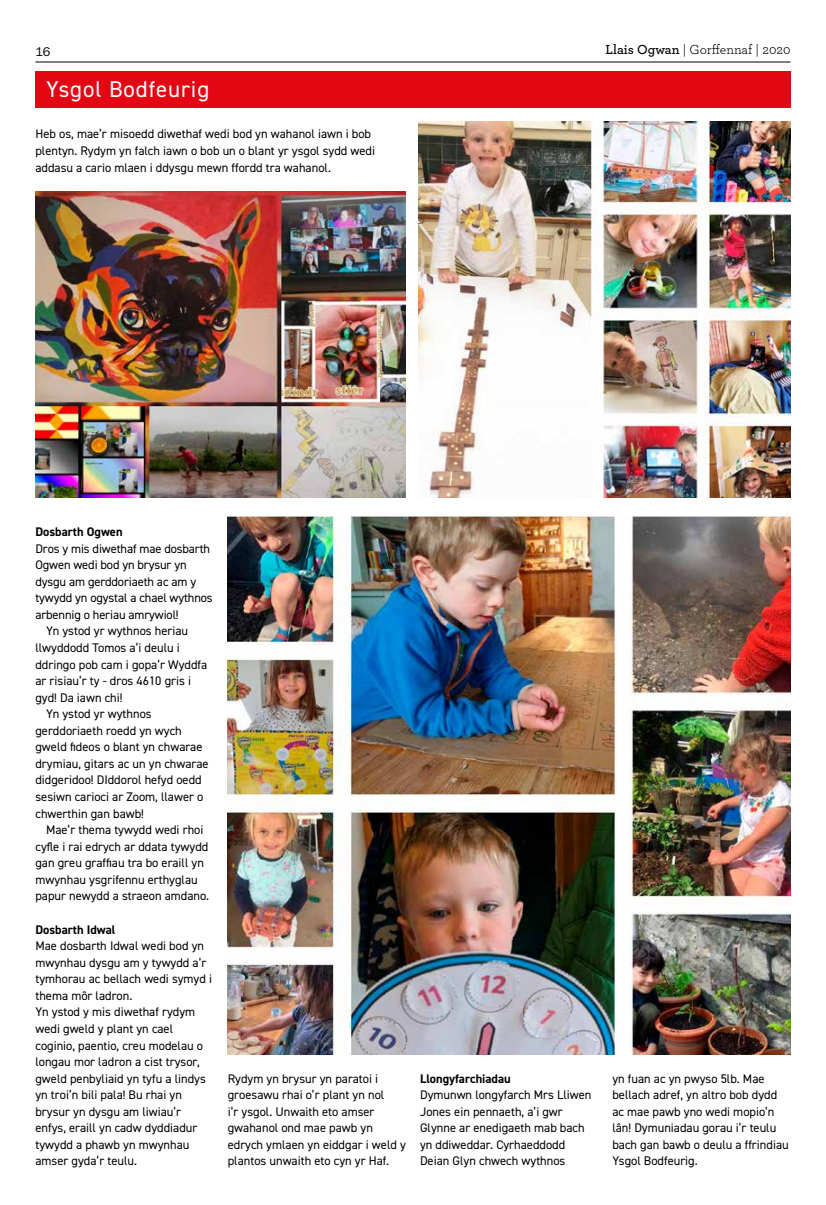
<style>
.page{position:relative;width:826px;height:1205px;background:#fff}
.page>*{position:absolute;margin:0;border:0;box-sizing:border-box;transform-origin:0 0}
.t1{font:22.75px "DIN2014";letter-spacing:.04em;color:#fff}
.t2{font:13.75px "Archer";color:#000}
.t3{font:12.5px/16.6px "DIN2014";color:#000}
.t4{font:700 12.5px "DIN2014";color:#000}
.t5{font:12.5px "Franklin Gothic IT Cby BT";color:#000}
.s1{font-weight:600}
</style>
<div class="page">
<hr style="left:35px;top:62px;width:755px;height:1px;background:#000">
<div style="left:35px;top:71px;width:755px;height:36px;background:#e30613"></div>
<img style="left:35px;top:191px;width:371px;height:306px">
<img style="left:418px;top:121px;width:372px;height:376px">
<img style="left:228px;top:517px;width:562px;height:538px">
<p class="t5" style="left:35px;top:44px;width:16px">16</p>
<p class="t2" style="left:605px;top:40px;width:186px"><span class="s1">Llais Ogwan</span> | Gorffennaf | 2020</p>
<h1 class="t1" style="left:46px;top:75px;width:165px">Ysgol Bodfeurig</h1>
<p class="t3" style="left:35px;top:126px;width:341px">Heb os, mae’r misoedd diwethaf wedi bod yn wahanol iawn i bob plentyn. Rydym yn falch iawn o bob un o blant yr ysgol sydd wedi addasu a cario mlaen i ddysgu mewn ffordd tra wahanol.</p>
<p class="t4" style="left:35px;top:523px;width:89px">Dosbarth Ogwen</p>
<p class="t3" style="left:35px;top:540px;width:176px">Dros y mis diwethaf mae dosbarth</p>
<p class="t3" style="left:35px;top:556px;width:153px">Ogwen wedi bod yn brysur yn</p>
<p class="t3" style="left:35px;top:573px;width:162px">dysgu am gerddoriaeth ac am y</p>
<p class="t3" style="left:35px;top:589px;width:179px">tywydd yn ogystal a chael wythnos</p>
<p class="t3" style="left:35px;top:606px;width:145px">arbennig o heriau amrywiol!</p>
<p class="t3" style="left:46px;top:622px;width:144px">Yn ystod yr wythnos heriau</p>
<p class="t3" style="left:35px;top:639px;width:146px">llwyddodd Tomos a’i deulu i</p>
<p class="t3" style="left:35px;top:656px;width:173px">ddringo pob cam i gopa’r Wyddfa</p>
<p class="t3" style="left:35px;top:672px;width:157px">ar risiau’r ty - dros 4610 gris i</p>
<p class="t3" style="left:35px;top:689px;width:89px">gyd! Da iawn chi!</p>
<p class="t3" style="left:46px;top:705px;width:107px">Yn ystod yr wythnos</p>
<p class="t3" style="left:35px;top:722px;width:148px">gerddoriaeth roedd yn wych</p>
<p class="t3" style="left:35px;top:738px;width:169px">gweld fideos o blant yn chwarae</p>
<p class="t3" style="left:35px;top:755px;width:175px">drymiau, gitars ac un yn chwarae</p>
<p class="t3" style="left:35px;top:771px;width:168px">didgeridoo! DIddorol hefyd oedd</p>
<p class="t3" style="left:35px;top:788px;width:169px">sesiwn carioci ar Zoom, llawer o</p>
<p class="t3" style="left:35px;top:805px;width:110px">chwerthin gan bawb!</p>
<p class="t3" style="left:46px;top:821px;width:159px">Mae’r thema tywydd wedi rhoi</p>
<p class="t3" style="left:35px;top:838px;width:174px">cyfle i rai edrych ar ddata tywydd</p>
<p class="t3" style="left:35px;top:854px;width:170px">gan greu graffiau tra bo eraill yn</p>
<p class="t3" style="left:35px;top:871px;width:164px">mwynhau ysgrifennu erthyglau</p>
<p class="t3" style="left:35px;top:887px;width:175px">papur newydd a straeon amdano.</p>
<p class="t4" style="left:35px;top:921px;width:82px">Dosbarth Idwal</p>
<p class="t3" style="left:35px;top:937px;width:178px">Mae dosbarth Idwal wedi bod yn mwynhau dysgu am y tywydd a’r tymhorau ac bellach wedi symyd i thema môr ladron.<br>Yn ystod y mis diwethaf rydym wedi gweld y plant yn cael coginio, paentio, creu modelau o longau mor ladron a cist trysor, gweld penbyliaid yn tyfu a lindys yn troi’n bili pala! Bu rhai yn brysur yn dysgu am liwiau’r enfys, eraill yn cadw dyddiadur tywydd a phawb yn mwynhau amser gyda’r teulu.</p>
<p class="t3" style="left:228px;top:1070px;width:180px">Rydym yn brysur yn paratoi i groesawu rhai o’r plant yn nol<br>i’r ysgol. Unwaith eto amser gwahanol ond mae pawb yn edrych ymlaen yn eiddgar i weld y plantos unwaith eto cyn yr Haf.</p>
<p class="t4" style="left:420px;top:1070px;width:92px">Llongyfarchiadau</p>
<p class="t3" style="left:420px;top:1086px;width:173px">Dymunwn longyfarch Mrs Lliwen<br>Jones ein pennaeth, a’i gwr<br>Glynne ar enedigaeth mab bach yn ddiweddar. Cyrhaeddodd<br>Deian Glyn chwech wythnos</p>
<p class="t3" style="left:612px;top:1070px;width:178px">yn fuan ac yn pwyso 5lb. Mae bellach adref, yn altro bob dydd ac mae pawb yno wedi mopio’n lân! Dymuniadau gorau i’r teulu bach gan bawb o deulu a ffrindiau<br>Ysgol Bodfeurig.</p>
</div>
